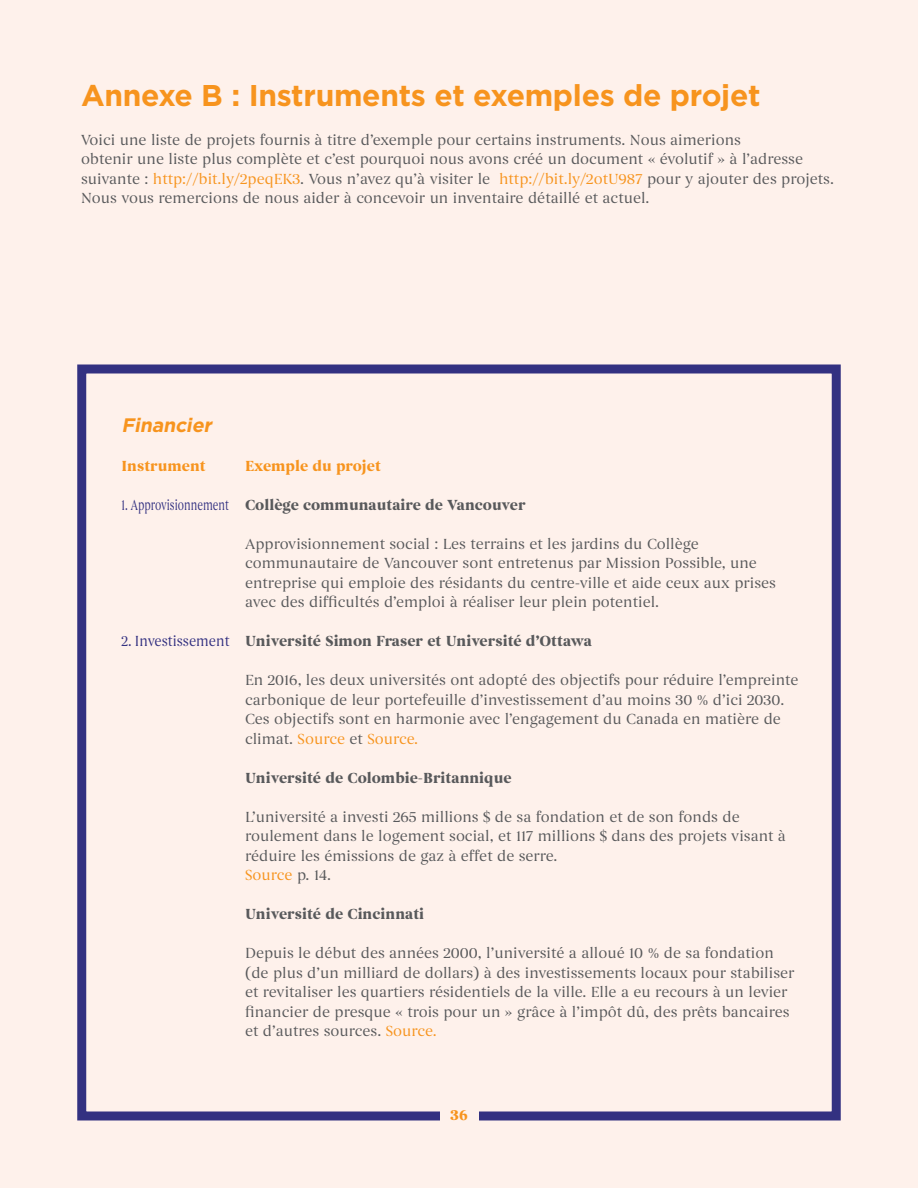
<style>
.page{position:relative;width:918px;height:1188px;background:#fef1eb}
.page>*{position:absolute;margin:0;border:0;box-sizing:border-box;transform-origin:0 0}
.t1{font:700 30px "Gotham";letter-spacing:-.01em;color:#f7941e}
.t2{font:italic 700 19.5px "Gotham";color:#f7941e}
.t3{font:15px/19.5px "Begum";color:#58595b}
.t4{font:700 15px "Begum";color:#58595b}
.t5{font:700 15px "Begum";color:#f7941e}
.t6{font:15px "Begum";color:#333181;scale:.7 1}
.t7{font:15px "Begum";color:#333181;scale:.9 1}
.s1{color:#f7941e}
</style>
<div class="page">
<div style="left:77px;top:364px;width:764px;height:756px;border:9px solid #333181"></div>
<div style="left:440px;top:1096px;width:39px;height:39px;background:#fef1eb"></div>
<h1 class="t1" style="left:81px;top:78px;width:681px">Annexe B : Instruments et exemples de projet</h1>
<p class="t3" style="left:81px;top:130px;width:755px">Voici une liste de projets fournis à titre d’exemple pour certains instruments. Nous aimerions<br>obtenir une liste plus complète et c’est pourquoi nous avons créé un document « évolutif » à l’adresse suivante : <span class="s1">http://bit.ly/2peqEK3</span>. Vous n’avez qu’à visiter le <span class="s1">http://bit.ly/2otU987</span> pour y ajouter des projets.<br>Nous vous remercions de nous aider à concevoir un inventaire détaillé et actuel.</p>
<h2 class="t2" style="left:122px;top:414px;width:95px">Financier</h2>
<p class="t5" style="left:121px;top:456px;width:86px">Instrument</p>
<p class="t6" style="left:122px;top:496px;width:155px">1. Approvisionnement</p>
<p class="t7" style="left:122px;top:632px;width:121px">2. Investissement</p>
<p class="t5" style="left:245px;top:456px;width:137px">Exemple du projet</p>
<p class="t4" style="left:245px;top:495px;width:282px">Collège communautaire de Vancouver</p>
<p class="t3" style="left:245px;top:534px;width:532px">Approvisionnement social : Les terrains et les jardins du Collège communautaire de Vancouver sont entretenus par Mission Possible, une entreprise qui emploie des résidants du centre-ville et aide ceux aux prises avec des difficultés d’emploi à réaliser leur plein potentiel.</p>
<p class="t4" style="left:245px;top:632px;width:348px">Université Simon Fraser et Université d’Ottawa</p>
<p class="t3" style="left:245px;top:670px;width:555px">En 2016, les deux universités ont adopté des objectifs pour réduire l’empreinte carbonique de leur portefeuille d’investissement d’au moins 30 % d’ici 2030.<br>Ces objectifs sont en harmonie avec l’engagement du Canada en matière de climat. <span class="s1">Source</span> et <span class="s1">Source.</span></p>
<p class="t4" style="left:245px;top:768px;width:268px">Université de Colombie-Britannique</p>
<p class="t3" style="left:245px;top:807px;width:542px">L’université a investi 265 millions $ de sa fondation et de son fonds de roulement dans le logement social, et 117 millions $ dans des projets visant à réduire les émissions de gaz à effet de serre.<br><span class="s1">Source</span> p. 14.</p>
<p class="t4" style="left:245px;top:905px;width:181px">Université de Cincinnati</p>
<p class="t3" style="left:245px;top:943px;width:551px">Depuis le début des années 2000, l’université a alloué 10 % de sa fondation (de plus d’un milliard de dollars) à des investissements locaux pour stabiliser et revitaliser les quartiers résidentiels de la ville. Elle a eu recours à un levier financier de presque « trois pour un » grâce à l’impôt dû, des prêts bancaires et d’autres sources. <span class="s1">Source.</span></p>
<p class="t5" style="left:450px;top:1106px;width:19px">36</p>
</div>
